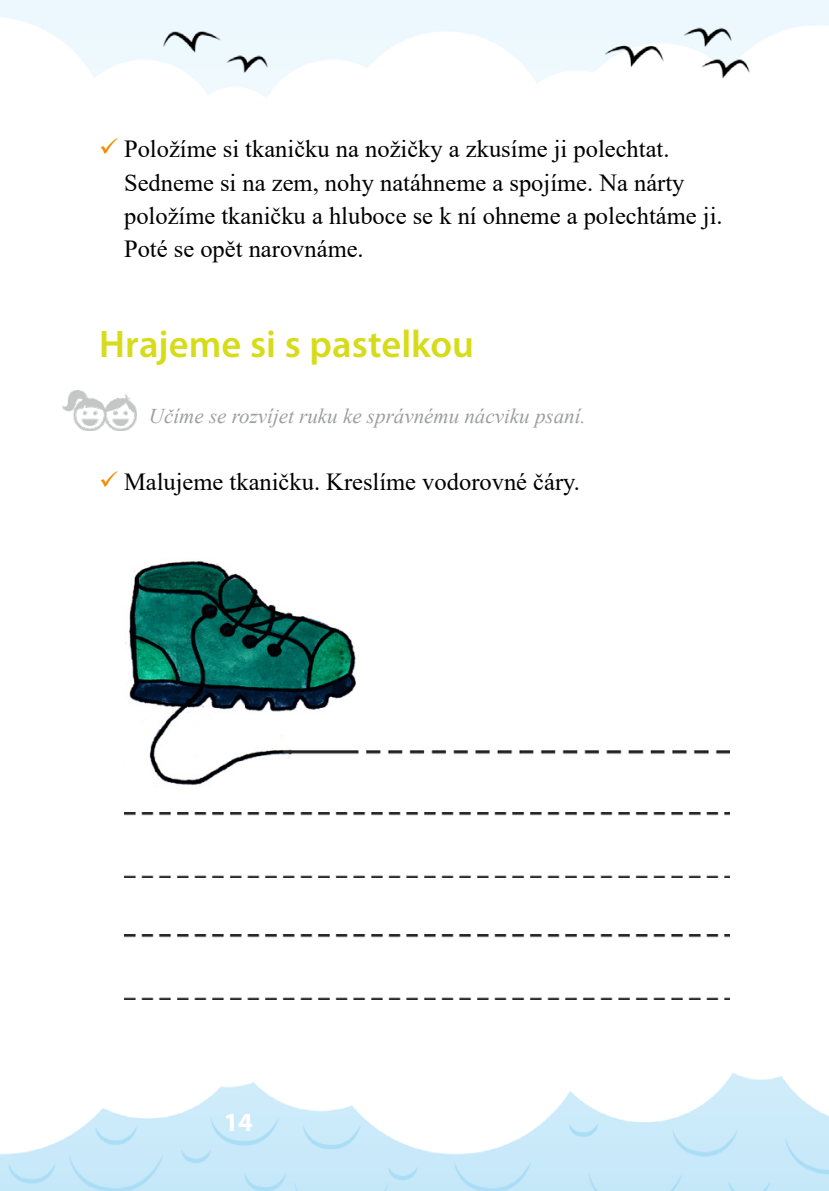
<style>
.page{position:relative;width:829px;height:1191px;background:#fff}
.page>*{position:absolute;margin:0;border:0;box-sizing:border-box;transform-origin:0 0}
.t1{font:600 38.5px "Myriad Pro";color:#d7dc1a}
.t2{font:700 26.25px "Myriad Pro";color:#fff}
.t3{font:24.5px/33.2px "Times New Roman";color:#000}
.t4{font:italic 21px "Times New Roman";color:#9d9e9e}
</style>
<div class="page">
<img style="left:0;top:0;width:828px;height:1191px">
<img style="left:62px;top:390px;width:74px;height:41px">
<img style="left:124px;top:558px;width:605px;height:229px">
<img style="left:124px;top:812px;width:605px;height:65px">
<img style="left:124px;top:934px;width:605px;height:65px">
<svg style="left:101px;top:138px;width:17px;height:16px"></svg>
<svg style="left:101px;top:471px;width:17px;height:16px"></svg>
<p class="t3" style="left:124px;top:132px;width:600px">Položíme si tkaničku na nožičky a zkusíme ji polechtat.<br>Sedneme si na zem, nohy natáhneme a spojíme. Na nárty položíme tkaničku a hluboce se k ní ohneme a polechtáme ji.<br>Poté se opět narovnáme.</p>
<h1 class="t1" style="left:99px;top:319px;width:376px">Hrajeme si s pastelkou</h1>
<p class="t4" style="left:149px;top:402px;width:438px">Učíme se rozvíjet ruku ke správnému nácviku psaní.</p>
<p class="t3" style="left:124px;top:464px;width:457px">Malujeme tkaničku. Kreslíme vodorovné čáry.</p>
<p class="t2" style="left:224px;top:1104px;width:31px">14</p>
</div>
